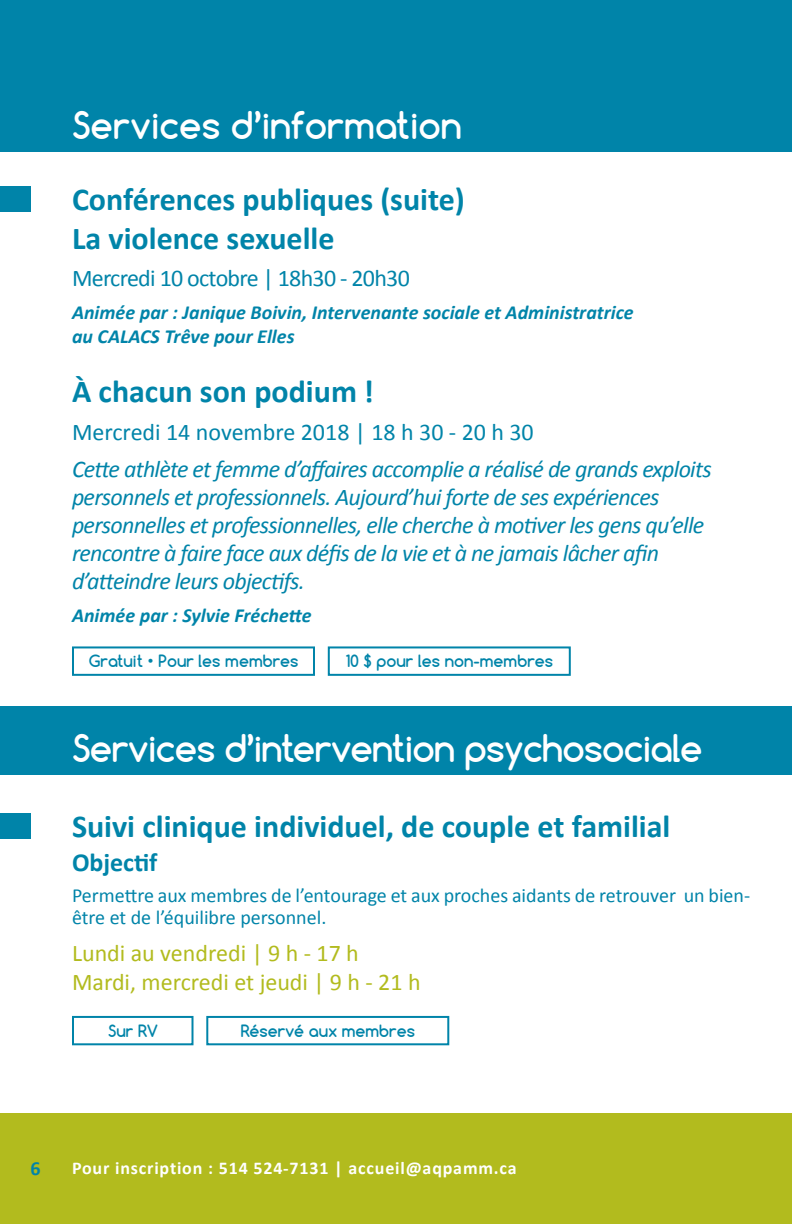
<style>
.page{position:relative;width:792px;height:1224px;background:#fff}
.page>*{position:absolute;margin:0;border:0;box-sizing:border-box;transform-origin:0 0}
.t1{font:700 36px "Comfortaa";letter-spacing:-.02em;color:#fff}
.t2{font:700 36px "Comfortaa";color:#fff}
.t3{font:700 32px "Calibri";color:#0084a9}
.t4{font:700 26px "Calibri";color:#0084a9}
.t5{font:italic 24px/28px "Calibri";letter-spacing:-.03em;color:#0084a9}
.t6{font:24px/28.8px "Calibri";color:#b2bb1e}
.t7{font:24px "Calibri";color:#0084a9}
.t8{font:24px "Calibri";letter-spacing:-.025em;color:#0084a9}
.t9{font:italic 700 20px/24px "Calibri";color:#0084a9}
.t10{font:20px/22px "Calibri";color:#0084a9}
.t11{font:700 20px "Calibri";color:#0084a9}
.t12{font:700 18px "Calibri";letter-spacing:.045em;color:#fff}
.t13{font:700 16px "Comfortaa";color:#0084a9}
</style>
<div class="page">
<div style="left:0;top:1113px;width:792px;height:111px;background:#b2bb1e"></div>
<div style="left:0;top:0;width:792px;height:151px;background:#0084a9"></div>
<div style="left:0;top:706px;width:792px;height:69px;background:#0084a9"></div>
<div style="left:0;top:813px;width:30px;height:26px;background:#0084a9"></div>
<div style="left:72px;top:646px;width:243px;height:30px;border:2px solid #0084a9"></div>
<div style="left:328px;top:646px;width:243px;height:30px;border:2px solid #0084a9"></div>
<div style="left:0;top:186px;width:30px;height:26px;background:#0084a9"></div>
<div style="left:72px;top:1016px;width:122px;height:29px;border:2px solid #0084a9"></div>
<div style="left:206px;top:1016px;width:243px;height:29px;border:2px solid #0084a9"></div>
<h1 class="t2" style="left:72px;top:102px;width:392px">Services d’information</h1>
<h2 class="t3" style="left:72px;top:179px;width:394px">Conférences publiques (suite)</h2>
<h2 class="t3" style="left:72px;top:218px;width:264px">La violence sexuelle</h2>
<p class="t8" style="left:72px;top:263px;width:339px">Mercredi 10 octobre | 18h30 - 20h30</p>
<p class="t9" style="left:72px;top:300px;width:563px">Animée par : Janique Boivin, Intervenante sociale et Administratrice au CALACS Trêve pour Elles</p>
<h2 class="t3" style="left:72px;top:371px;width:303px">À chacun son podium !</h2>
<p class="t7" style="left:72px;top:417px;width:463px">Mercredi 14 novembre 2018 | 18 h 30 - 20 h 30</p>
<p class="t5" style="left:72px;top:454px;width:641px">Cette athlète et femme d’affaires accomplie a réalisé de grands exploits personnels et professionnels. Aujourd’hui forte de ses expériences personnelles et professionnelles, elle cherche à motiver les gens qu’elle rencontre à faire face aux défis de la vie et à ne jamais lâcher afin d’atteindre leurs objectifs.</p>
<p class="t9" style="left:72px;top:603px;width:241px">Animée par : Sylvie Fréchette</p>
<p class="t13" style="left:89px;top:651px;width:211px">Gratuit • Pour les membres</p>
<p class="t13" style="left:346px;top:651px;width:209px">10 $ pour les non-membres</p>
<h1 class="t1" style="left:72px;top:725px;width:632px">Services d’intervention psychosociale</h1>
<h2 class="t3" style="left:72px;top:806px;width:600px">Suivi clinique individuel, de couple et familial</h2>
<p class="t4" style="left:72px;top:845px;width:87px">Objectif</p>
<p class="t10" style="left:72px;top:884px;width:680px">Permettre aux membres de l’entourage et aux proches aidants de retrouver un bien&shy;être et de l’équilibre personnel.</p>
<p class="t6" style="left:72px;top:939px;width:350px">Lundi au vendredi | 9 h - 17 h<br>Mardi, mercredi et jeudi | 9 h - 21 h</p>
<p class="t13" style="left:108px;top:1021px;width:51px">Sur RV</p>
<p class="t13" style="left:241px;top:1021px;width:176px">Réservé aux membres</p>
<p class="t11" style="left:31px;top:1156px;width:12px">6</p>
<p class="t12" style="left:72px;top:1157px;width:446px">Pour inscription : 514 524-7131 | accueil@aqpamm.ca</p>
</div>
